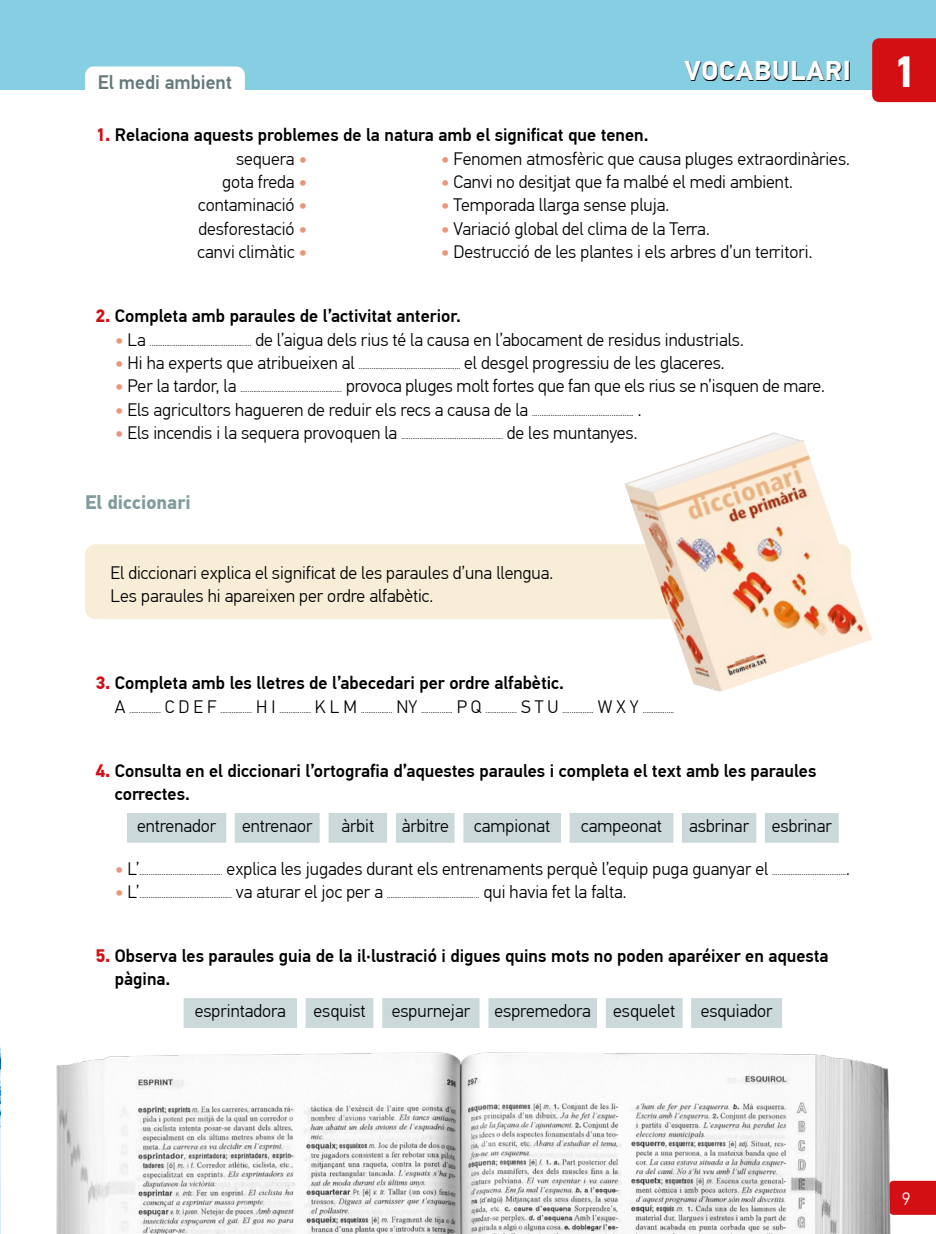
<style>
.page{position:relative;width:936px;height:1234px;background:#fff}
.page>*{position:absolute;margin:0;border:0;box-sizing:border-box;transform-origin:0 0}
.Capçalera{font:700 27px "PF Din Text Pro";letter-spacing:.02em;color:#fff}
.Títol_pàgina{font:500 19.5px "PF Din Text Pro";color:#65787a}
.subtítol{font:700 19.5px "PF Din Text Pro";color:#829b9d}
.Activitat_text{font:300 18px "PF Din Text Pro";color:#000}
.Activitat{font:500 18px/23.4px "PF Din Text Pro";color:#000}
.Activitat_text_relac{font:300 18px "PF Din Text Pro";color:#000}
.Activitat_text_grael{font:300 18px "PF Din Text Pro";color:#000}
.Teoria_1a{font:300 18px/23.4px "PF Din Text Pro";color:#000}
.t1{font:300 18px "PF Din Text Pro";color:#fff}
.Activitat_text-2{font:300 9px "PF Din Text Pro";color:#000}
.s1{font-size:43.5px}
.s2{font-weight:700;color:#d40f14}
.s3{font-weight:700;color:#eb9579}
.s4{font-size:9px}
.s5{font-weight:700;font-size:18px;color:#eb9579}
.s6{font-size:18px}
</style>
<div class="page">
<div style="left:0;top:0;width:935px;height:89px;background:#86cee1"></div>
<svg style="left:910px;top:1180px;width:25px;height:34px"></svg>
<div style="left:872px;top:38px;width:63px;height:64px;background:#d40f14"></div>
<div style="left:85px;top:66px;width:160px;height:24px;background:#fff"></div>
<img style="left:0;top:1047px;width:1px;height:186px">
<div style="left:85px;top:544px;width:765px;height:75px;background:#f8eed8;border-radius:11px"></div>
<img style="left:56px;top:1020px;width:854px;height:213px">
<img style="left:624px;top:432px;width:248px;height:260px">
<svg style="left:684px;top:61px;width:165px;height:20px"></svg>
<svg style="left:127px;top:813px;width:711px;height:29px;background:#cfdcde"></svg>
<svg style="left:184px;top:998px;width:598px;height:29px;background:#cedbdd"></svg>
<p class="Títol_pàgina" style="left:98px;top:71px;width:136px">El medi ambient</p>
<p class="Capçalera" style="left:684px;top:54px;width:233px">VOCABULARI <span class="s1">1</span></p>
<p class="Activitat" style="left:95px;top:123px;width:554px"><span class="s2">1.</span> Relaciona aquests problemes de la natura amb el significat que tenen.</p>
<p class="Activitat_text_relac" style="left:236px;top:148px;width:73px">sequera <span class="s3">•</span></p>
<p class="Activitat_text_relac" style="left:441px;top:148px;width:410px"><span class="s3">•</span> Fenomen atmosfèric que causa pluges extraordinàries.</p>
<p class="Activitat_text_relac" style="left:222px;top:171px;width:87px">gota freda <span class="s3">•</span></p>
<p class="Activitat_text_relac" style="left:441px;top:171px;width:353px"><span class="s3">•</span> Canvi no desitjat que fa malbé el medi ambient.</p>
<p class="Activitat_text_relac" style="left:198px;top:195px;width:111px">contaminació <span class="s3">•</span></p>
<p class="Activitat_text_relac" style="left:441px;top:195px;width:230px"><span class="s3">•</span> Temporada llarga sense pluja.</p>
<p class="Activitat_text_relac" style="left:198px;top:218px;width:110px">desforestació <span class="s3">•</span></p>
<p class="Activitat_text_relac" style="left:441px;top:218px;width:270px"><span class="s3">•</span> Variació global del clima de la Terra.</p>
<p class="Activitat_text_relac" style="left:198px;top:242px;width:111px">canvi climàtic <span class="s3">•</span></p>
<p class="Activitat_text_relac" style="left:441px;top:242px;width:373px"><span class="s3">•</span> Destrucció de les plantes i els arbres d’un territori.</p>
<p class="Activitat" style="left:95px;top:304px;width:367px"><span class="s2">2.</span> Completa amb paraules de l’activitat anterior.</p>
<p class="Activitat_text" style="left:115px;top:329px;width:630px"><span class="s3">•</span> La <span class="s4">.......................................................</span> de l’aigua dels rius té la causa en l’abocament de residus industrials.</p>
<p class="Activitat_text" style="left:115px;top:352px;width:611px"><span class="s3">•</span> Hi ha experts que atribueixen al <span class="s4">.......................................................</span> el desgel progressiu de les glaceres.</p>
<p class="Activitat_text" style="left:115px;top:376px;width:711px"><span class="s3">•</span> Per la tardor, la <span class="s4">.......................................................</span> provoca pluges molt fortes que fan que els rius se n’isquen de mare.</p>
<p class="Activitat_text-2" style="left:115px;top:407px;width:528px"><span class="s5">•</span> <span class="s6">Els agricultors hagueren de reduir els recs a causa de la</span> ....................................................... <span class="s6">.</span></p>
<p class="Activitat_text-2" style="left:115px;top:431px;width:524px"><span class="s5">•</span> <span class="s6">Els incendis i la sequera provoquen la</span> ....................................................... <span class="s6">de les muntanyes.</span></p>
<p class="subtítol" style="left:85px;top:490px;width:107px">El diccionari</p>
<p class="Teoria_1a" style="left:111px;top:561px;width:444px">El diccionari explica el significat de les paraules d’una llengua.<br>Les paraules hi apareixen per ordre alfabètic.</p>
<p class="Activitat" style="left:95px;top:671px;width:470px"><span class="s2">3.</span> Completa amb les lletres de l’abecedari per ordre alfabètic.</p>
<p class="Activitat_text-2" style="left:115px;top:704px;width:560px"><span class="s6">A</span> ................. <span class="s6">C D E F</span> ................. <span class="s6">H I</span> ................. <span class="s6">K L M</span> ................. <span class="s6">NY</span> ................. <span class="s6">P Q</span> ................. <span class="s6">S T U</span> ................. <span class="s6">W X Y</span> .................</p>
<p class="Activitat" style="left:115px;top:759px;width:703px;text-indent:-20px"><span class="s2">4.</span> Consulta en el diccionari l’ortografia d’aquestes paraules i completa el text amb les paraules correctes.</p>
<p class="Activitat_text_grael" style="left:137px;top:815px;width:81px">entrenador</p>
<p class="Activitat_text_grael" style="left:242px;top:815px;width:72px">entrenaor</p>
<p class="Activitat_text_grael" style="left:341px;top:815px;width:34px">àrbit</p>
<p class="Activitat_text_grael" style="left:402px;top:815px;width:48px">àrbitre</p>
<p class="Activitat_text_grael" style="left:474px;top:815px;width:77px">campionat</p>
<p class="Activitat_text_grael" style="left:581px;top:815px;width:82px">campeonat</p>
<p class="Activitat_text_grael" style="left:689px;top:815px;width:61px">asbrinar</p>
<p class="Activitat_text_grael" style="left:771px;top:815px;width:61px">esbrinar</p>
<p class="Activitat_text-2" style="left:115px;top:866px;width:736px"><span class="s5">•</span> <span class="s6">L’</span>............................................. <span class="s6">explica les jugades durant els entrenaments perquè l’equip puga guanyar el</span> ........................................<span class="s6">.</span></p>
<p class="Activitat_text-2" style="left:115px;top:889px;width:513px"><span class="s5">•</span> <span class="s6">L’</span>.................................................. <span class="s6">va aturar el joc per a</span> .................................................. <span class="s6">qui havia fet la falta.</span></p>
<p class="Activitat" style="left:115px;top:944px;width:715px;text-indent:-20px"><span class="s2">5.</span> Observa les paraules guia de la il·lustració i digues quins mots no poden aparéixer en aquesta pàgina.</p>
<p class="Activitat_text_grael" style="left:195px;top:1000px;width:93px">esprintadora</p>
<p class="Activitat_text_grael" style="left:313px;top:1000px;width:54px">esquist</p>
<p class="Activitat_text_grael" style="left:392px;top:1000px;width:80px">espurnejar</p>
<p class="Activitat_text_grael" style="left:494px;top:1000px;width:98px">espremedora</p>
<p class="Activitat_text_grael" style="left:613px;top:1000px;width:63px">esquelet</p>
<p class="Activitat_text_grael" style="left:700px;top:1000px;width:73px">esquiador</p>
<h3 class="t1" style="left:901px;top:1187px;width:10px">9</h3>
</div>
